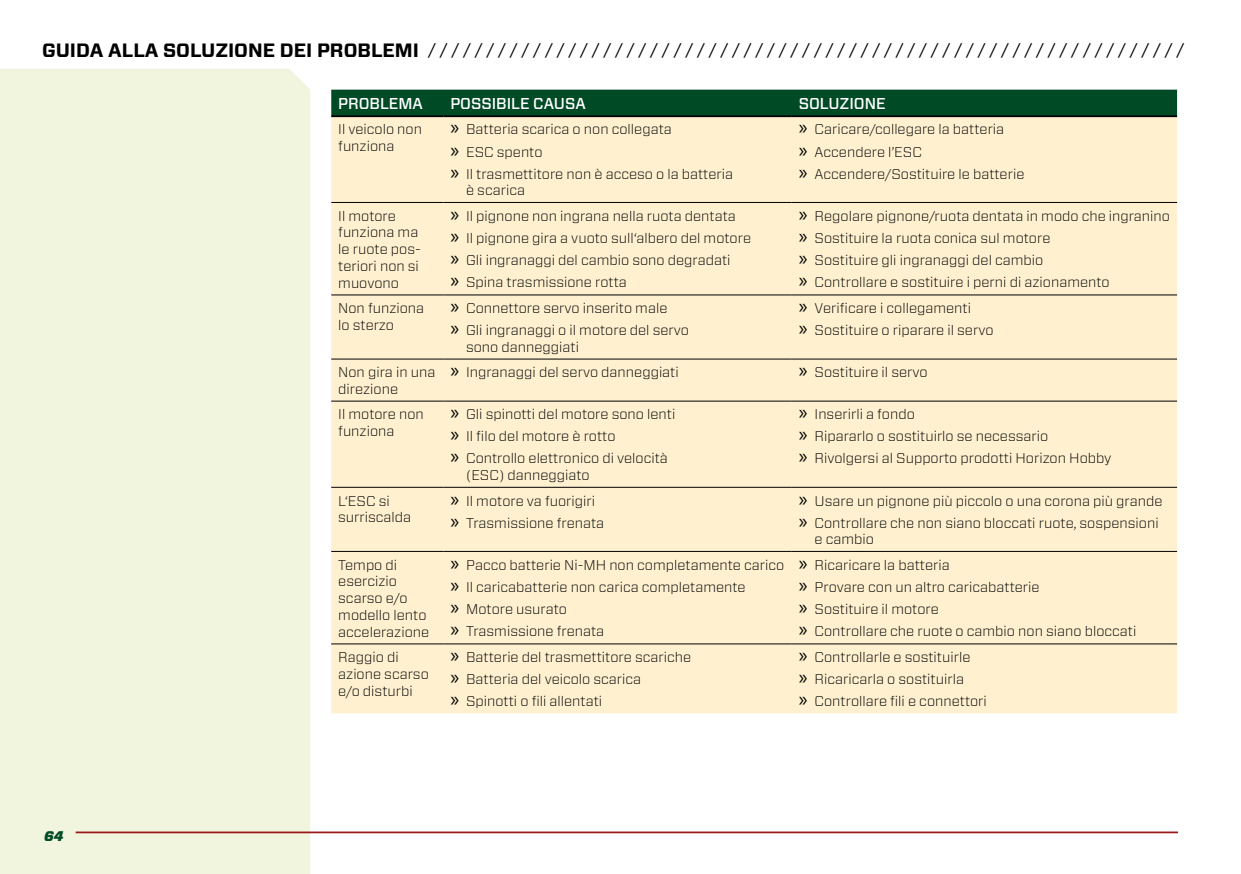
<style>
.page{position:relative;width:1241px;height:874px;background:#fff}
.page>*{position:absolute;margin:0;border:0;box-sizing:border-box;transform-origin:0 0}
.t1{font:700 19.25px "Forza";color:#000}
.t2{font:16.62px "Forza";color:#000}
.t3{font:500 15.75px "Forza";color:#fff}
.t4{font:300 14px/22.1px "Forza";color:#000}
.t5{font:italic 900 14px "Forza";color:#004a26}
.s1{font-weight:700;font-size:19.25px}
.s2{font-family:"Myriad Pro";font-weight:400;font-size:21px}
</style>
<div class="page">
<div style="left:0;top:69px;width:310px;height:804px;background:#f2f5de"></div>
<hr style="left:76px;top:831px;width:1101px;height:1px;background:#9c171a">
<div style="left:331px;top:90px;width:845px;height:25px;background:#004a26"></div>
<div style="left:331px;top:117px;width:845px;height:596px;background:#fff1d0"></div>
<hr style="left:331px;top:115px;width:112px;height:2px;background:#000">
<hr style="left:443px;top:115px;width:348px;height:2px;background:#000">
<hr style="left:791px;top:115px;width:385px;height:2px;background:#000">
<hr style="left:331px;top:202px;width:112px;height:1px;background:#000">
<hr style="left:443px;top:202px;width:348px;height:1px;background:#000">
<hr style="left:791px;top:202px;width:385px;height:1px;background:#000">
<hr style="left:331px;top:294px;width:112px;height:1px;background:#000">
<hr style="left:443px;top:294px;width:348px;height:1px;background:#000">
<hr style="left:791px;top:294px;width:385px;height:1px;background:#000">
<hr style="left:331px;top:358px;width:112px;height:1px;background:#000">
<hr style="left:443px;top:358px;width:348px;height:1px;background:#000">
<hr style="left:791px;top:358px;width:385px;height:1px;background:#000">
<hr style="left:331px;top:400px;width:112px;height:1px;background:#000">
<hr style="left:443px;top:400px;width:348px;height:1px;background:#000">
<hr style="left:791px;top:400px;width:385px;height:1px;background:#000">
<hr style="left:331px;top:486px;width:112px;height:1px;background:#000">
<hr style="left:443px;top:486px;width:348px;height:1px;background:#000">
<hr style="left:791px;top:486px;width:385px;height:1px;background:#000">
<hr style="left:331px;top:551px;width:112px;height:1px;background:#000">
<hr style="left:443px;top:551px;width:348px;height:1px;background:#000">
<hr style="left:791px;top:551px;width:385px;height:1px;background:#000">
<hr style="left:331px;top:643px;width:112px;height:1px;background:#000">
<hr style="left:443px;top:643px;width:348px;height:1px;background:#000">
<hr style="left:791px;top:643px;width:385px;height:1px;background:#000">
<h1 class="t1" style="left:42px;top:38px;width:186px">GUI DA ALLA SOLUZIONE</h1>
<p class="t2" style="left:280px;top:38px;width:906px"><span class="s1">DEI PROBLEMI</span> / / / / / / / / / / / / / / / / / / / / / / / / / / / / / / / / / / / / / / / / / / / / / / / / / / / / / / / / / / / / / / / / /</p>
<p class="t3" style="left:338px;top:93px;width:86px">PROBLEMA</p>
<p class="t3" style="left:450px;top:93px;width:137px">POSSIBILE CAUSA</p>
<p class="t3" style="left:798px;top:93px;width:88px">SOLUZIONE</p>
<p class="t4" style="left:338px;top:121px;width:85px;line-height:16.8px">Il veicolo non funziona</p>
<p class="t4" style="left:450px;top:118px;width:284px"><span class="s2">»</span> Batteria scarica o non collegata<br><span class="s2">»</span> ESC spento<br><span class="s2">»</span> Il trasmettitore non è acceso o la batteria</p>
<p class="t4" style="left:466px;top:179px;width:60px">è scarica</p>
<p class="t4" style="left:798px;top:118px;width:227px"><span class="s2">»</span> Caricare/collegare la batteria<br><span class="s2">»</span> Accendere l’ESC<br><span class="s2">»</span> Accendere/Sostituire le batterie</p>
<p class="t4" style="left:338px;top:207px;width:84px;line-height:16.8px">Il motore funziona ma le ruote pos&shy;teriori non si muovono</p>
<p class="t4" style="left:450px;top:204px;width:302px"><span class="s2">»</span> Il pignone non ingrana nella ruota dentata<br><span class="s2">»</span> Il pignone gira a vuoto sull‘albero del motore <span class="s2">»</span> Gli ingranaggi del cambio sono degradati<br><span class="s2">»</span> Spina trasmissione rotta</p>
<p class="t4" style="left:798px;top:204px;width:372px"><span class="s2">»</span> Regolare pignone/ruota dentata in modo che ingranino <span class="s2">»</span> Sostituire la ruota conica sul motore<br><span class="s2">»</span> Sostituire gli ingranaggi del cambio<br><span class="s2">»</span> Controllare e sostituire i perni di azionamento</p>
<p class="t4" style="left:338px;top:299px;width:87px;line-height:16.8px">Non funziona lo sterzo</p>
<p class="t4" style="left:450px;top:297px;width:240px"><span class="s2">»</span> Connettore servo inserito male<br><span class="s2">»</span> Gli ingranaggi o il motore del servo</p>
<p class="t4" style="left:466px;top:335px;width:114px">sono danneggiati</p>
<p class="t4" style="left:798px;top:297px;width:196px"><span class="s2">»</span> Verificare i collegamenti<br><span class="s2">»</span> Sostituire o riparare il servo</p>
<p class="t4" style="left:338px;top:363px;width:99px;line-height:16.8px">Non gira in una direzione</p>
<p class="t4" style="left:450px;top:361px;width:230px"><span class="s2">»</span> Ingranaggi del servo danneggiati</p>
<p class="t4" style="left:798px;top:361px;width:130px"><span class="s2">»</span> Sostituire il servo</p>
<p class="t4" style="left:338px;top:405px;width:87px;line-height:16.8px">Il motore non funziona</p>
<p class="t4" style="left:450px;top:403px;width:226px"><span class="s2">»</span> Gli spinotti del motore sono lenti <span class="s2">»</span> Il filo del motore è rotto<br><span class="s2">»</span> Controllo elettronico di velocità</p>
<p class="t4" style="left:466px;top:463px;width:125px">(ESC) danneggiato</p>
<p class="t4" style="left:798px;top:403px;width:314px"><span class="s2">»</span> Inserirli a fondo<br><span class="s2">»</span> Ripararlo o sostituirlo se necessario<br><span class="s2">»</span> Rivolgersi al Supporto prodotti Horizon Hobby</p>
<p class="t5" style="left:44px;top:826px;width:21px">64</p>
<p class="t4" style="left:338px;top:491px;width:74px;line-height:16.8px">L‘ESC si surriscalda</p>
<p class="t4" style="left:450px;top:489px;width:155px"><span class="s2">»</span> Il motore va fuorigiri <span class="s2">»</span> Trasmissione frenata</p>
<p class="t4" style="left:798px;top:489px;width:365px"><span class="s2">»</span> Usare un pignone più piccolo o una corona più grande <span class="s2">»</span> Controllare che non siano bloccati ruote, sospensioni</p>
<p class="t4" style="left:814px;top:528px;width:61px">e cambio</p>
<p class="t4" style="left:338px;top:555px;width:92px;line-height:16.8px">Tempo di esercizio scarso e/o modello lento accelerazione</p>
<p class="t4" style="left:450px;top:553px;width:335px"><span class="s2">»</span> Pacco batterie Ni-MH non completamente carico <span class="s2">»</span> Il caricabatterie non carica completamente<br><span class="s2">»</span> Motore usurato<br><span class="s2">»</span> Trasmissione frenata</p>
<p class="t4" style="left:798px;top:553px;width:339px"><span class="s2">»</span> Ricaricare la batteria<br><span class="s2">»</span> Provare con un altro caricabatterie<br><span class="s2">»</span> Sostituire il motore<br><span class="s2">»</span> Controllare che ruote o cambio non siano bloccati</p>
<p class="t4" style="left:338px;top:648px;width:92px;line-height:16.8px">Raggio di azione scarso e/o disturbi</p>
<p class="t4" style="left:450px;top:645px;width:242px"><span class="s2">»</span> Batterie del trasmettitore scariche <span class="s2">»</span> Batteria del veicolo scarica<br><span class="s2">»</span> Spinotti o fili allentati</p>
<p class="t4" style="left:798px;top:645px;width:189px"><span class="s2">»</span> Controllarle e sostituirle<br><span class="s2">»</span> Ricaricarla o sostituirla<br><span class="s2">»</span> Controllare fili e connettori</p>
</div>
